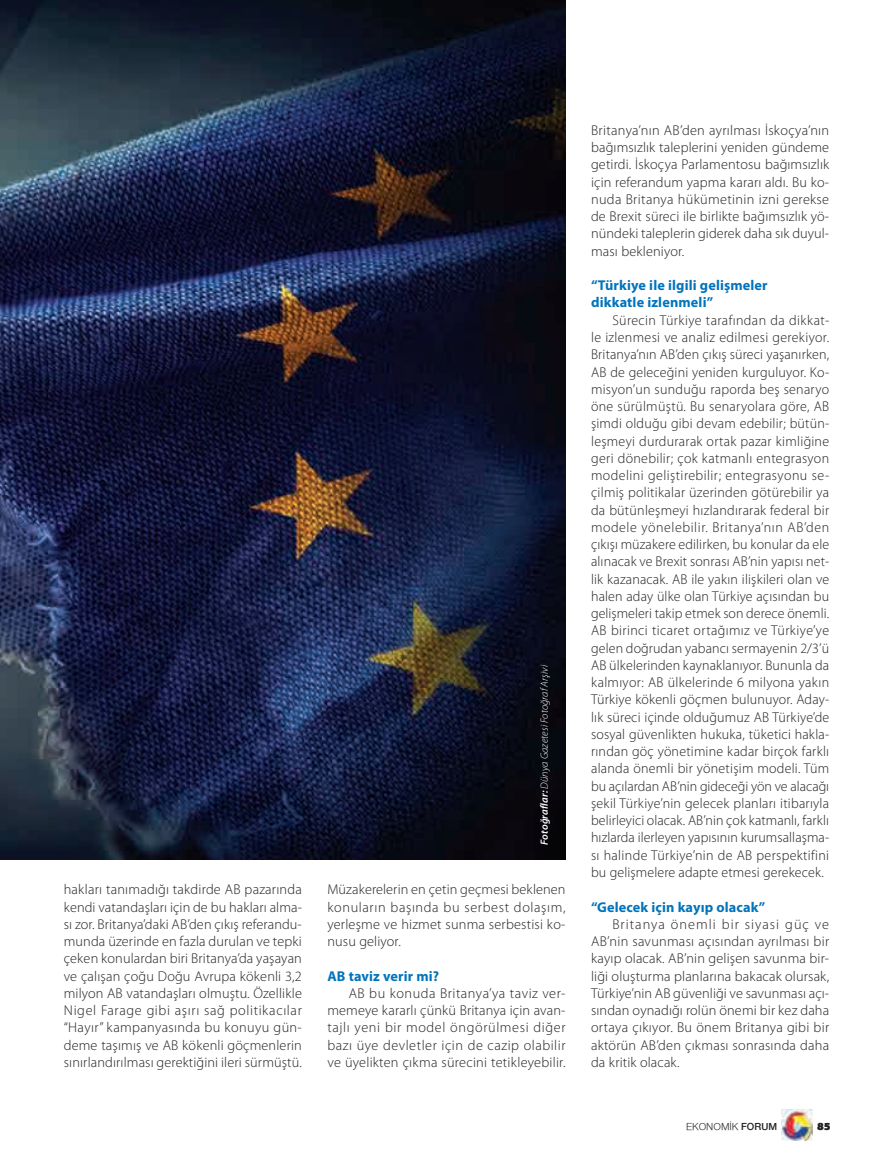
<style>
.page{position:relative;width:893px;height:1170px;background:#fff}
.page>*{position:absolute;margin:0;border:0;box-sizing:border-box;transform-origin:0 0}
.t1{font:300 14.25px/17.2px "Myriad Pro";letter-spacing:.01em;color:#231f20;text-align:justify}
.t2{font:700 14.25px/17.2px "Myriad Pro";letter-spacing:.01em;color:#0074bc}
.t3{font:italic 300 10.5px "Myriad Pro";letter-spacing:.01em;color:#fff}
.t4{font:10.5px "Nimbus Sans Novus";color:#231f20}
.t5{font:900 10.5px "PF Agora Sans Pro";color:#231f20}
.s1{font-weight:600}
</style>
<div class="page">
<img style="left:0;top:0;width:566px;height:859px">
<img style="left:781px;top:1109px;width:31px;height:31px">
<p class="t3" style="left:540px;top:844px;width:181px;rotate:-90deg"><span class="s1">Fotoğraflar:</span> Dünya Gazetesi Fotoğraf Arşivi</p>
<p class="t1" style="left:64px;top:882px;width:240px">hakları tanımadığı takdirde AB pazarında kendi vatandaşları için de bu hakları alma&shy;sı zor. Britanya’daki AB’den çıkış referandu&shy;munda üzerinde en fazla durulan ve tepki çeken konulardan biri Britanya’da yaşayan ve çalışan çoğu Doğu Avrupa kökenli 3,2 milyon AB vatandaşları olmuştu. Özellikle Nigel Farage gibi aşırı sağ politikacılar “Hayır” kampanyasında bu konuyu gün&shy;deme taşımış ve AB kökenli göçmenlerin sınırlandırılması gerektiğini ileri sürmüştü.</p>
<p class="t1" style="left:327px;top:881px;width:240px">Müzakerelerin en çetin geçmesi beklenen konuların başında bu serbest dolaşım, yerleşme ve hizmet sunma serbestisi ko&shy;nusu geliyor.</p>
<p class="t2" style="left:327px;top:968px;width:113px">AB taviz verir mi?</p>
<p class="t1" style="left:327px;top:985px;width:240px;text-indent:21px">AB bu konuda Britanya’ya taviz ver&shy;memeye kararlı çünkü Britanya için avan&shy;tajlı yeni bir model öngörülmesi diğer bazı üye devletler için de cazip olabilir ve üyelikten çıkma sürecini tetikleyebilir.</p>
<p class="t1" style="left:591px;top:122px;width:240px">Britanya’nın AB’den ayrılması İskoçya’nın bağımsızlık taleplerini yeniden gündeme getirdi. İskoçya Parlamentosu bağımsızlık için referandum yapma kararı aldı. Bu ko&shy;nuda Britanya hükümetinin izni gerekse de Brexit süreci ile birlikte bağımsızlık yö&shy;nündeki taleplerin giderek daha sık duyul&shy;ması bekleniyor.</p>
<p class="t2" style="left:591px;top:278px;width:178px">“Türkiye ile ilgili gelişmeler dikkatle izlenmeli”</p>
<p class="t1" style="left:591px;top:312px;width:240px;text-indent:21px">Sürecin Türkiye tarafından da dikkat&shy;le izlenmesi ve analiz edilmesi gerekiyor.<br>Britanya’nın AB’den çıkış süreci yaşanırken, AB de geleceğini yeniden kurguluyor. Ko&shy;misyon’un sunduğu raporda beş senaryo öne sürülmüştü. Bu senaryolara göre, AB şimdi olduğu gibi devam edebilir; bütün&shy;leşmeyi durdurarak ortak pazar kimliğine geri dönebilir; çok katmanlı entegrasyon modelini geliştirebilir; entegrasyonu se&shy;çilmiş politikalar üzerinden götürebilir ya da bütünleşmeyi hızlandırarak federal bir modele yönelebilir. Britanya’nın AB’den çıkışı müzakere edilirken, bu konular da ele alınacak ve Brexit sonrası AB’nin yapısı net&shy;lik kazanacak. AB ile yakın ilişkileri olan ve halen aday ülke olan Türkiye açısından bu gelişmeleri takip etmek son derece önemli.<br>AB birinci ticaret ortağımız ve Türkiye’ye gelen doğrudan yabancı sermayenin 2/3’ü AB ülkelerinden kaynaklanıyor. Bununla da kalmıyor: AB ülkelerinde 6 milyona yakın Türkiye kökenli göçmen bulunuyor. Aday&shy;lık süreci içinde olduğumuz AB Türkiye’de sosyal güvenlikten hukuka, tüketici hakla&shy;rından göç yönetimine kadar birçok farklı alanda önemli bir yönetişim modeli. Tüm bu açılardan AB’nin gideceği yön ve alacağı şekil Türkiye’nin gelecek planları itibarıyla belirleyici olacak. AB’nin çok katmanlı, farklı hızlarda ilerleyen yapısının kurumsallaşma&shy;sı halinde Türkiye’nin de AB perspektifini bu gelişmelere adapte etmesi gerekecek.</p>
<p class="t2" style="left:591px;top:899px;width:176px">“Gelecek için kayıp olacak”</p>
<p class="t1" style="left:591px;top:916px;width:240px;text-indent:21px">Britanya önemli bir siyasi güç ve AB’nin savunması açısından ayrılması bir kayıp olacak. AB’nin gelişen savunma bir&shy;liği oluşturma planlarına bakacak olursak, Türkiye’nin AB güvenliği ve savunması açı&shy;sından oynadığı rolün önemi bir kez daha ortaya çıkıyor. Bu önem Britanya gibi bir aktörün AB’den çıkması sonrasında daha da kritik olacak.</p>
<p class="t4" style="left:686px;top:1120px;width:93px">EKONOMİK <span class="s1">FORUM</span></p>
<p class="t5" style="left:817px;top:1122px;width:15px">85</p>
</div>
